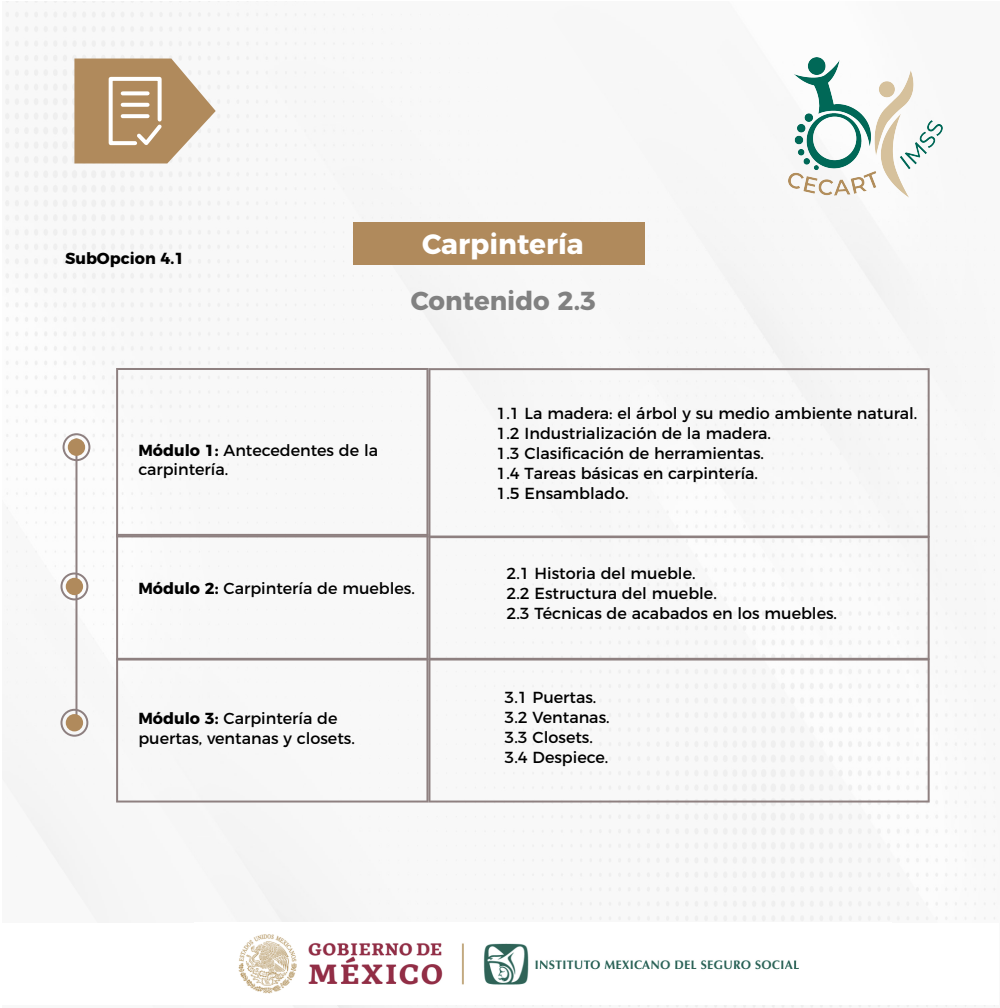
<style>
.page{position:relative;width:1000px;height:1008px;background:#fff}
.page>*{position:absolute;margin:0;border:0;box-sizing:border-box;transform-origin:0 0}
.t1{font:700 28px "Montserrat";color:#fff}
.t2{font:700 26px "Montserrat";color:#818181}
.t3{font:16px/20px "Montserrat";color:#000}
.t4{font:700 16px "Montserrat";color:#000}
.s1{font-weight:700}
</style>
<div class="page">
<img style="left:2px;top:2px;width:993px;height:1006px">
<div style="left:353px;top:222px;width:291px;height:42px;background:#b08a5c"></div>
<svg style="left:116px;top:368px;width:312px;height:166px"></svg>
<svg style="left:428px;top:368px;width:502px;height:168px"></svg>
<svg style="left:116px;top:534px;width:312px;height:124px"></svg>
<svg style="left:428px;top:536px;width:502px;height:122px"></svg>
<svg style="left:116px;top:658px;width:312px;height:144px"></svg>
<svg style="left:428px;top:658px;width:502px;height:144px"></svg>
<img style="left:788px;top:58px;width:155px;height:140px">
<svg style="left:74px;top:59px;width:142px;height:104px"></svg>
<svg style="left:123px;top:91px;width:25px;height:4px"></svg>
<svg style="left:123px;top:103px;width:25px;height:4px"></svg>
<svg style="left:123px;top:114px;width:25px;height:4px"></svg>
<div style="left:0;top:923px;width:999px;height:82px;background:#fff"></div>
<img style="left:238px;top:934px;width:561px;height:60px">
<hr style="left:75px;top:438px;width:2px;height:292px;background:#8e8080">
<svg style="left:63px;top:433px;width:27px;height:28px"></svg>
<div style="left:68px;top:438px;width:17px;height:18px;background:#b08a5c;border-radius:50%"></div>
<svg style="left:60px;top:572px;width:28px;height:28px"></svg>
<div style="left:66px;top:578px;width:17px;height:17px;background:#b08a5c;border-radius:50%"></div>
<svg style="left:60px;top:709px;width:28px;height:27px"></svg>
<div style="left:66px;top:714px;width:17px;height:17px;background:#b08a5c;border-radius:50%"></div>
<p class="t4" style="left:65px;top:245px;width:121px">SubOpcion 4.1</p>
<h1 class="t1" style="left:422px;top:221px;width:163px">Carpintería</h1>
<h2 class="t2" style="left:411px;top:280px;width:187px">Contenido 2.3</h2>
<p class="t3" style="left:138px;top:439px;width:241px;line-height:19.2px"><span class="s1">Módulo 1:</span> Antecedentes de la carpintería.</p>
<p class="t3" style="left:497px;top:402px;width:422px">1.1 La madera: el árbol y su medio ambiente natural.<br>1.2 Industrialización de la madera.<br>1.3 Clasificación de herramientas.<br>1.4 Tareas básicas en carpintería.<br>1.5 Ensamblado.</p>
<p class="t3" style="left:138px;top:577px;width:278px"><span class="s1">Módulo 2:</span> Carpintería de muebles.</p>
<p class="t3" style="left:138px;top:708px;width:218px;line-height:19.2px"><span class="s1">Módulo 3:</span> Carpintería de puertas, ventanas y closets.</p>
<p class="t3" style="left:507px;top:562px;width:332px">2.1 Historia del mueble.<br>2.2 Estructura del mueble.<br>2.3 Técnicas de acabados en los muebles.</p>
<p class="t3" style="left:505px;top:685px;width:107px">3.1 Puertas.<br>3.2 Ventanas.<br>3.3 Closets.<br>3.4 Despiece.</p>
</div>
